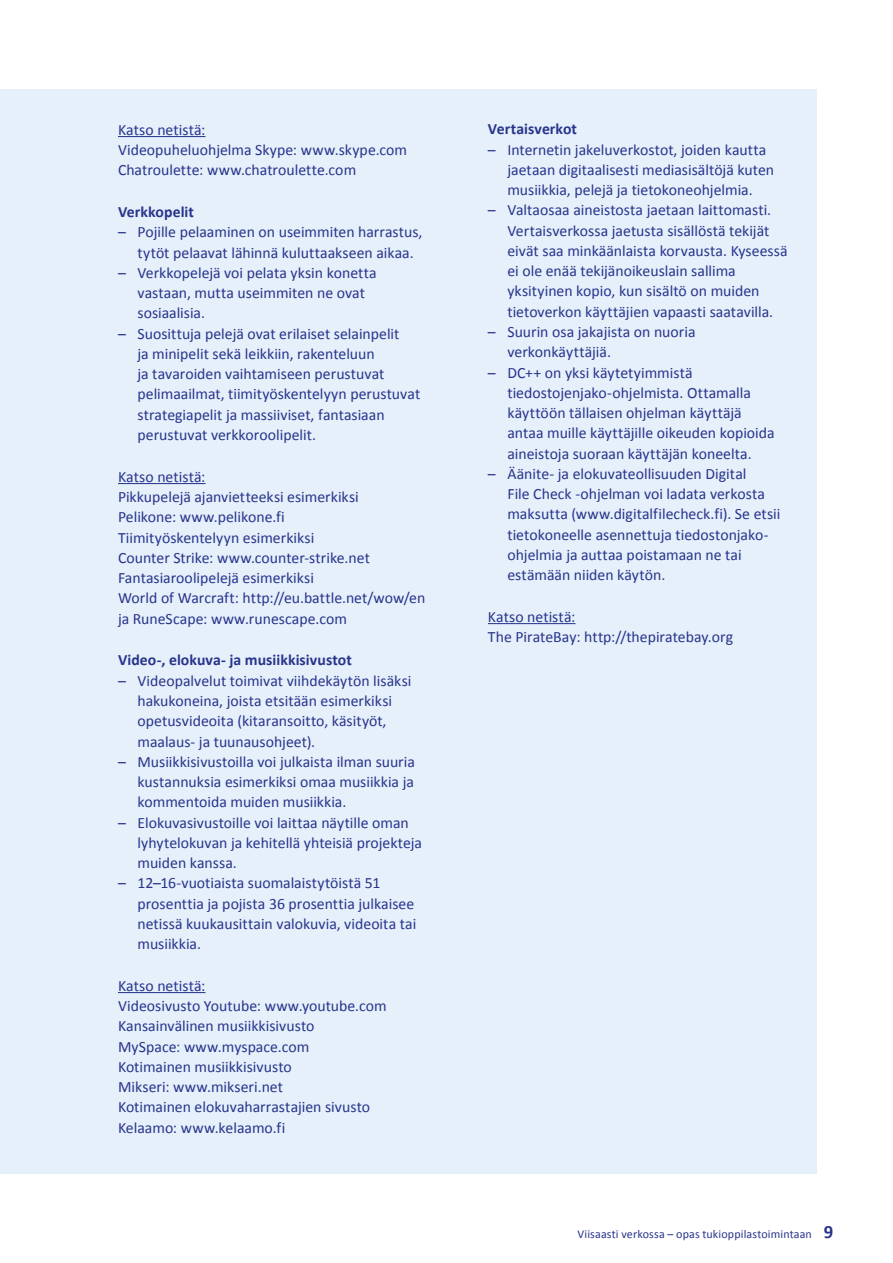
<style>
.page{position:relative;width:893px;height:1263px;background:#fff}
.page>*{position:absolute;margin:0;border:0;box-sizing:border-box;transform-origin:0 0}
.t1{font:15.75px/20.2px "Calibri";color:#28348b}
.t2{font:700 15.75px "Calibri";letter-spacing:.005em;color:#28348b}
.t3{font:12px "Calibri";letter-spacing:.01em;color:#28348b}
.s1{font-weight:700;font-size:18.75px}
</style>
<div class="page">
<div style="left:0;top:89px;width:816px;height:1085px;background:#e6f0fb"></div>
<hr style="left:118px;top:136px;width:87px;height:1px;background:#28348b">
<hr style="left:118px;top:483px;width:87px;height:1px;background:#28348b">
<hr style="left:118px;top:992px;width:87px;height:1px;background:#28348b">
<hr style="left:488px;top:623px;width:87px;height:1px;background:#28348b">
<p class="t1" style="left:118px;top:119px;width:291px">Katso netistä:<br>Videopuheluohjelma Skype: www.skype.com<br>Chatroulette: www.chatroulette.com</p>
<p class="t2" style="left:118px;top:202px;width:77px">Verkkopelit</p>
<p class="t1" style="left:137px;top:222px;width:287px;text-indent:-19px">– Pojille pelaaminen on useimmiten harrastus, tytöt pelaavat lähinnä kuluttaakseen aikaa.</p>
<p class="t1" style="left:137px;top:263px;width:241px;text-indent:-19px">– Verkkopelejä voi pelata yksin konetta vastaan, mutta useimmiten ne ovat sosiaalisia.</p>
<p class="t1" style="left:137px;top:323px;width:284px;text-indent:-19px">– Suosittuja pelejä ovat erilaiset selainpelit<br>ja minipelit sekä leikkiin, rakenteluun<br>ja tavaroiden vaihtamiseen perustuvat pelimaailmat, tiimityöskentelyyn perustuvat strategiapelit ja massiiviset, fantasiaan perustuvat verkkoroolipelit.</p>
<p class="t1" style="left:118px;top:466px;width:309px">Katso netistä:<br>Pikkupelejä ajanvietteeksi esimerkiksi<br>Pelikone: www.pelikone.fi<br>Tiimityöskentelyyn esimerkiksi<br>Counter Strike: www.counter-strike.net Fantasiaroolipelejä esimerkiksi<br>World of Warcraft: http://eu.battle.net/wow/en ja RuneScape: www.runescape.com</p>
<p class="t2" style="left:118px;top:650px;width:235px">Video-, elokuva- ja musiikkisivustot</p>
<p class="t1" style="left:137px;top:670px;width:275px;text-indent:-19px">– Videopalvelut toimivat viihdekäytön lisäksi hakukoneina, joista etsitään esimerkiksi opetusvideoita (kitaransoitto, käsityöt, maalaus- ja tuunausohjeet).</p>
<p class="t1" style="left:137px;top:751px;width:279px;text-align:justify;text-indent:-19px">– Musiikkisivustoilla voi julkaista ilman suuria kustannuksia esimerkiksi omaa musiikkia ja kommentoida muiden musiikkia.</p>
<p class="t1" style="left:137px;top:812px;width:286px;text-indent:-19px">– Elokuvasivustoille voi laittaa näytille oman lyhytelokuvan ja kehitellä yhteisiä projekteja muiden kanssa.</p>
<p class="t1" style="left:137px;top:873px;width:280px;text-indent:-19px">– 12–16-vuotiaista suomalaistytöistä 51 prosenttia ja pojista 36 prosenttia julkaisee netissä kuukausittain valokuvia, videoita tai musiikkia.</p>
<p class="t1" style="left:118px;top:976px;width:270px">Katso netistä:<br>Videosivusto Youtube: www.youtube.com<br>Kansainvälinen musiikkisivusto<br>MySpace: www.myspace.com<br>Kotimainen musiikkisivusto<br>Mikseri: www.mikseri.net<br>Kotimainen elokuvaharrastajien sivusto<br>Kelaamo: www.kelaamo.fi</p>
<p class="t2" style="left:488px;top:119px;width:91px">Vertaisverkot</p>
<p class="t1" style="left:507px;top:139px;width:268px;text-indent:-19px">– Internetin jakeluverkostot, joiden kautta jaetaan digitaalisesti mediasisältöjä kuten musiikkia, pelejä ja tietokoneohjelmia.</p>
<p class="t1" style="left:507px;top:200px;width:282px;text-indent:-19px">– Valtaosaa aineistosta jaetaan laittomasti.<br>Vertaisverkossa jaetusta sisällöstä tekijät eivät saa minkäänlaista korvausta. Kyseessä ei ole enää tekijänoikeuslain sallima yksityinen kopio, kun sisältö on muiden tietoverkon käyttäjien vapaasti saatavilla.</p>
<p class="t1" style="left:507px;top:322px;width:190px;text-indent:-19px">– Suurin osa jakajista on nuoria verkonkäyttäjiä.</p>
<p class="t1" style="left:507px;top:362px;width:269px;text-indent:-19px">– DC++ on yksi käytetyimmistä tiedostojenjako-ohjelmista. Ottamalla käyttöön tällaisen ohjelman käyttäjä antaa muille käyttäjille oikeuden kopioida aineistoja suoraan käyttäjän koneelta.</p>
<p class="t1" style="left:507px;top:463px;width:274px;text-indent:-19px">– Äänite- ja elokuvateollisuuden Digital<br>File Check -ohjelman voi ladata verkosta maksutta (www.digitalfilecheck.fi). Se etsii tietokoneelle asennettuja tiedostonjako&shy;ohjelmia ja auttaa poistamaan ne tai estämään niiden käytön.</p>
<p class="t1" style="left:488px;top:607px;width:247px">Katso netistä:<br>The PirateBay: http://thepiratebay.org</p>
<p class="t3" style="left:577px;top:1226px;width:257px">Viisaasti verkossa – opas tukioppilastoimintaan <span class="s1">9</span></p>
</div>
